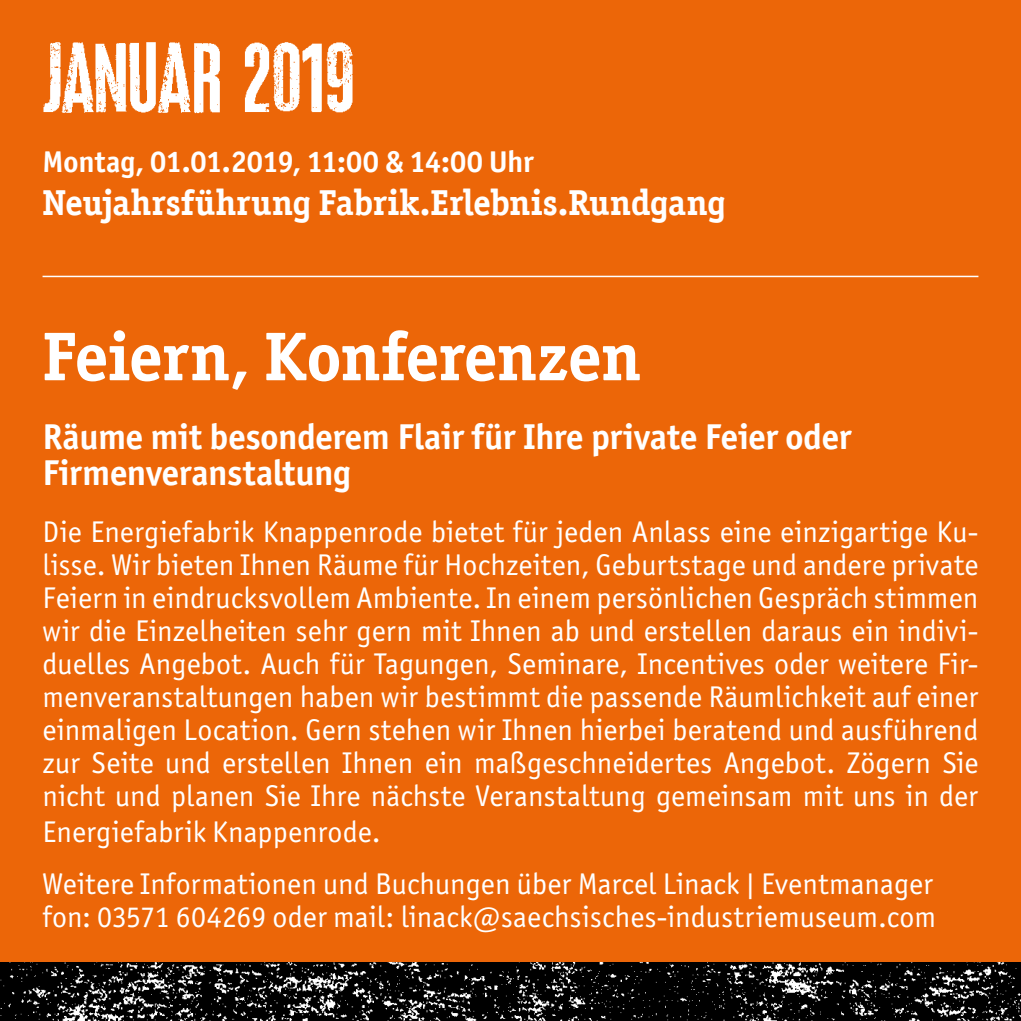
<style>
.page{position:relative;width:1021px;height:1021px;background:#fff}
.page>*{position:absolute;margin:0;border:0;box-sizing:border-box;transform-origin:0 0}
.t1{font:700 69px "Officina Ser ITC";letter-spacing:-.01em;color:#fff}
.t2{font:700 36px/36px "Officina Sans ITC Pro";letter-spacing:-.005em;color:#fff}
.t3{font:700 36px "Officina Ser ITC";letter-spacing:-.005em;color:#fff}
.t4{font:30px/33px "Officina Sans ITC Pro";letter-spacing:.005em;color:#fff;text-align:justify}
.t5{font:700 30px "Officina San ITC";letter-spacing:-.005em;color:#fff}
</style>
<div class="page">
<img style="left:0;top:961px;width:1020px;height:59px">
<div style="left:0;top:0;width:1020px;height:961px;background:#ec6608"></div>
<img style="left:43px;top:42px;width:51px;height:71px">
<img style="left:129px;top:42px;width:91px;height:72px">
<img style="left:95px;top:43px;width:32px;height:70px">
<hr style="left:43px;top:276px;width:935px;height:1px;background:#fff">
<img style="left:244px;top:42px;width:26px;height:70px">
<img style="left:273px;top:42px;width:27px;height:69px">
<img style="left:302px;top:42px;width:51px;height:71px">
<p class="t5" style="left:43px;top:143px;width:492px">Montag, 01.01.2019, 11:00 &amp; 14:00 Uhr</p>
<p class="t3" style="left:43px;top:180px;width:685px">Neujahrsführung Fabrik.Erlebnis.Rundgang</p>
<h1 class="t1" style="left:43px;top:314px;width:600px">Feiern, Konferenzen</h1>
<p class="t2" style="left:43px;top:418px;width:810px">Räume mit besonderem Flair für Ihre private Feier oder<br>Firmenveranstaltung</p>
<p class="t4" style="left:43px;top:515px;width:937px">Die Energiefabrik Knappenrode bietet für jeden Anlass eine einzigartige Ku&shy;lisse. Wir bieten Ihnen Räume für Hochzeiten, Geburtstage und andere private Feiern in eindrucksvollem Ambiente. In einem persönlichen Gespräch stimmen wir die Einzelheiten sehr gern mit Ihnen ab und erstellen daraus ein indivi&shy;duelles Angebot. Auch für Tagungen, Seminare, Incentives oder weitere Fir&shy;menveranstaltungen haben wir bestimmt die passende Räumlichkeit auf einer einmaligen Location. Gern stehen wir Ihnen hierbei beratend und ausführend zur Seite und erstellen Ihnen ein maßgeschneidertes Angebot. Zögern Sie nicht und planen Sie Ihre nächste Veranstaltung gemeinsam mit uns in der</p>
<p class="t4" style="left:43px;top:806px;width:892px;line-height:51px">Energiefabrik Knappenrode.<br>Weitere Informationen und Buchungen über Marcel Linack | Eventmanager</p>
<p class="t4" style="left:43px;top:899px;width:895px">fon: 03571 604269 oder mail: linack@saechsisches-industriemuseum.com</p>
</div>
